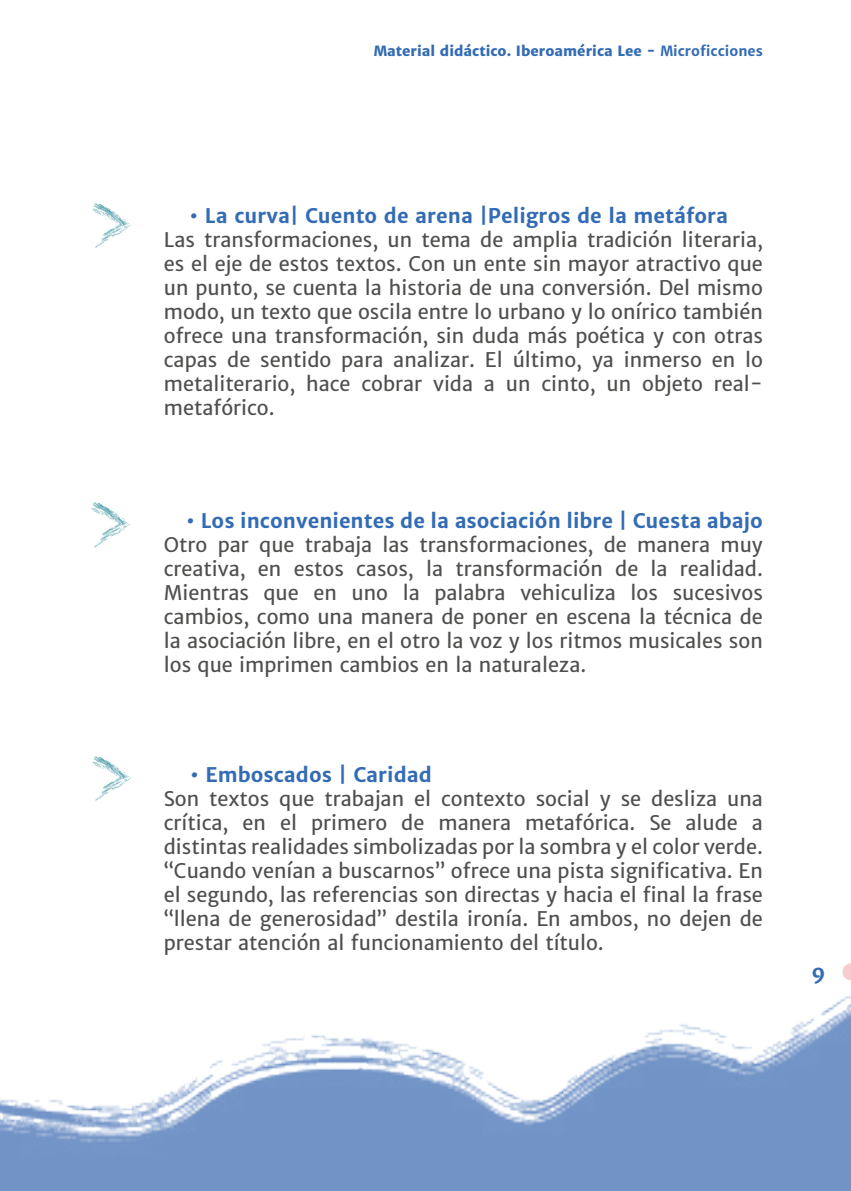
<style>
.page{position:relative;width:851px;height:1191px;background:#fff}
.page>*{position:absolute;margin:0;border:0;box-sizing:border-box;transform-origin:0 0}
.t1{font:20px/24px "Merriweather Sans";color:#4e504d;text-align:justify}
.t2{font:700 20px "Merriweather Sans";color:#336bb4}
.t3{font:800 14px "Merriweather Sans";color:#336bb4}
.s1{font-weight:700}
</style>
<div class="page">
<svg style="left:850px;top:963px;width:1px;height:17px"></svg>
<img style="left:0;top:963px;width:850px;height:228px">
<img style="left:91px;top:502px;width:39px;height:46px">
<img style="left:92px;top:756px;width:39px;height:45px">
<img style="left:92px;top:203px;width:39px;height:45px">
<p class="t3" style="left:373px;top:43px;width:390px">Material didáctico. Iberoamérica Lee - <span class="s1">Microficciones</span></p>
<p class="t2" style="left:189px;top:203px;width:540px">• La curva| Cuento de arena |Peligros de la metáfora</p>
<p class="t1" style="left:164px;top:228px;width:600px">Las transformaciones, un tema de amplia tradición literaria, es el eje de estos textos. Con un ente sin mayor atractivo que un punto, se cuenta la historia de una conversión. Del mismo modo, un texto que oscila entre lo urbano y lo onírico también ofrece una transformación, sin duda más poética y con otras capas de sentido para analizar. El último, ya inmerso en lo metaliterario, hace cobrar vida a un cinto, un objeto real&shy;metafórico.</p>
<p class="t2" style="left:186px;top:508px;width:578px">• Los inconvenientes de la asociación libre | Cuesta abajo</p>
<p class="t1" style="left:164px;top:533px;width:600px">Otro par que trabaja las transformaciones, de manera muy creativa, en estos casos, la transformación de la realidad.<br>Mientras que en uno la palabra vehiculiza los sucesivos cambios, como una manera de poner en escena la técnica de la asociación libre, en el otro la voz y los ritmos musicales son los que imprimen cambios en la naturaleza.</p>
<p class="t2" style="left:190px;top:762px;width:243px">• Emboscados | Caridad</p>
<p class="t1" style="left:164px;top:787px;width:600px">Son textos que trabajan el contexto social y se desliza una crítica, en el primero de manera metafórica. Se alude a distintas realidades simbolizadas por la sombra y el color verde. “Cuando venían a buscarnos” ofrece una pista significativa. En el segundo, las referencias son directas y hacia el final la frase “llena de generosidad” destila ironía. En ambos, no dejen de prestar atención al funcionamiento del título.</p>
<p class="t2" style="left:811px;top:960px;width:15px">9</p>
</div>
